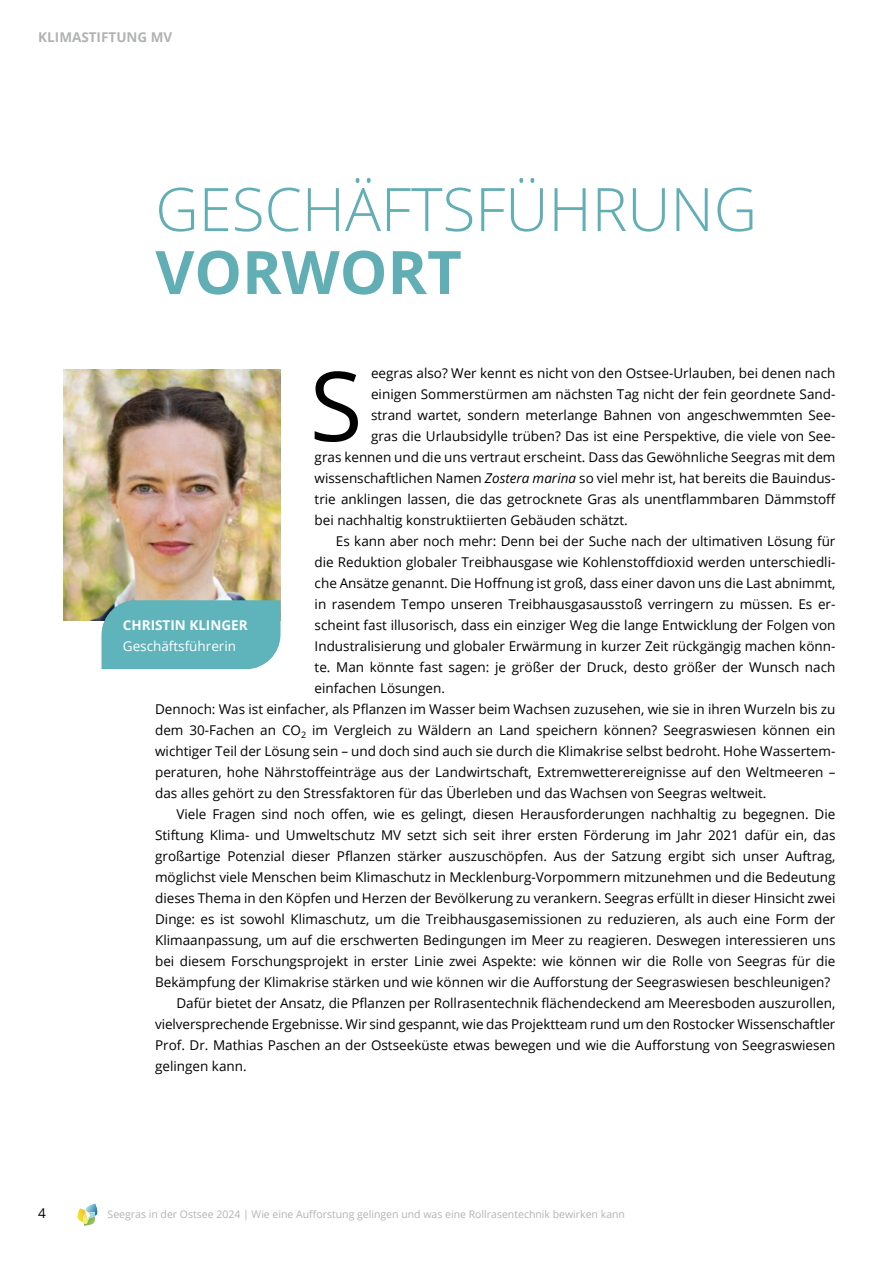
<style>
.page{position:relative;width:893px;height:1263px;background:#fff}
.page>*{position:absolute;margin:0;border:0;box-sizing:border-box;transform-origin:0 0}
.t1{font:96.45px "Open Sans";color:#000}
.t2{font:300 60px "Open Sans";color:#61aeb5}
.t3{font:700 60px "Open Sans";color:#61aeb5}
.t4{font:13.5px "Open Sans";color:#000}
.t5{font:13.5px "Open Sans";color:#fff}
.t6{font:700 13.5px "Open Sans";color:#fff}
.t7{font:700 13.5px "Open Sans";color:#b1b3b3}
.t8{font:10.5px "Open Sans";color:#b1b3b3}
.s1{font-style:italic}
</style>
<div class="page">
<svg style="left:77px;top:1203px;width:21px;height:23px"></svg>
<img style="left:63px;top:370px;width:217px;height:250px">
<div style="left:102px;top:600px;width:178px;height:69px;background:#5fb3bb"></div>
<p class="t7" style="left:38px;top:28px;width:136px">KLIMASTIFTUNG MV</p>
<h2 class="t2" style="left:155px;top:168px;width:603px">GESCHÄFTSFÜHRUNG</h2>
<h2 class="t3" style="left:155px;top:230px;width:308px">VORWORT</h2>
<h1 class="t1" style="left:310px;top:340px;width:54px">S</h1>
<p class="t4" style="left:371px;top:364px;width:466px">eegras also? Wer kennt es nicht von den Ostsee-Urlauben, bei denen nach</p>
<p class="t4" style="left:371px;top:385px;width:466px">einigen Sommerstürmen am nächsten Tag nicht der fein geordnete Sand-</p>
<p class="t4" style="left:371px;top:406px;width:466px">strand wartet, sondern meterlange Bahnen von angeschwemmten See-</p>
<p class="t4" style="left:371px;top:427px;width:466px">gras die Urlaubsidylle trüben? Das ist eine Perspektive, die viele von See-</p>
<p class="t4" style="left:315px;top:448px;width:522px">gras kennen und die uns vertraut erscheint. Dass das Gewöhnliche Seegras mit dem</p>
<p class="t4" style="left:315px;top:469px;width:522px">wissenschaftlichen Namen <span class="s1">Zostera marina</span> so viel mehr ist, hat bereits die Bauindus-</p>
<p class="t4" style="left:315px;top:490px;width:523px">trie anklingen lassen, die das getrocknete Gras als unentflammbaren Dämmstoff</p>
<p class="t4" style="left:315px;top:511px;width:315px">bei nachhaltig konstruktiierten Gebäuden schätzt.</p>
<p class="t4" style="left:336px;top:532px;width:501px">Es kann aber noch mehr: Denn bei der Suche nach der ultimativen Lösung für</p>
<p class="t4" style="left:315px;top:553px;width:522px">die Reduktion globaler Treibhausgase wie Kohlenstoffdioxid werden unterschiedli-</p>
<p class="t4" style="left:315px;top:574px;width:522px">che Ansätze genannt. Die Hoffnung ist groß, dass einer davon uns die Last abnimmt,</p>
<p class="t4" style="left:315px;top:595px;width:522px">in rasendem Tempo unseren Treibhausgasausstoß verringern zu müssen. Es er-</p>
<p class="t4" style="left:315px;top:616px;width:522px">scheint fast illusorisch, dass ein einziger Weg die lange Entwicklung der Folgen von</p>
<p class="t4" style="left:315px;top:637px;width:522px">Industralisierung und globaler Erwärmung in kurzer Zeit rückgängig machen könn-</p>
<p class="t4" style="left:315px;top:658px;width:522px">te. Man könnte fast sagen: je größer der Druck, desto größer der Wunsch nach</p>
<p class="t4" style="left:315px;top:679px;width:132px">einfachen Lösungen.</p>
<p class="t4" style="left:155px;top:700px;width:682px">Dennoch: Was ist einfacher, als Pflanzen im Wasser beim Wachsen zuzusehen, wie sie in ihren Wurzeln bis zu</p>
<p class="t4" style="left:155px;top:721px;width:682px">dem 30-Fachen an CO<sub>2</sub> im Vergleich zu Wäldern an Land speichern können? Seegraswiesen können ein</p>
<p class="t4" style="left:155px;top:742px;width:682px">wichtiger Teil der Lösung sein – und doch sind auch sie durch die Klimakrise selbst bedroht. Hohe Wassertem-</p>
<p class="t4" style="left:155px;top:763px;width:682px">peraturen, hohe Nährstoffeinträge aus der Landwirtschaft, Extremwetterereignisse auf den Weltmeeren –</p>
<p class="t4" style="left:155px;top:784px;width:613px">das alles gehört zu den Stressfaktoren für das Überleben und das Wachsen von Seegras weltweit.</p>
<p class="t4" style="left:176px;top:805px;width:661px">Viele Fragen sind noch offen, wie es gelingt, diesen Herausforderungen nachhaltig zu begegnen. Die</p>
<p class="t4" style="left:155px;top:826px;width:682px">Stiftung Klima- und Umweltschutz MV setzt sich seit ihrer ersten Förderung im Jahr 2021 dafür ein, das</p>
<p class="t4" style="left:155px;top:847px;width:682px">großartige Potenzial dieser Pflanzen stärker auszuschöpfen. Aus der Satzung ergibt sich unser Auftrag,</p>
<p class="t4" style="left:155px;top:868px;width:682px">möglichst viele Menschen beim Klimaschutz in Mecklenburg-Vorpommern mitzunehmen und die Bedeutung</p>
<p class="t4" style="left:155px;top:889px;width:682px">dieses Thema in den Köpfen und Herzen der Bevölkerung zu verankern. Seegras erfüllt in dieser Hinsicht zwei</p>
<p class="t4" style="left:155px;top:910px;width:682px">Dinge: es ist sowohl Klimaschutz, um die Treibhausgasemissionen zu reduzieren, als auch eine Form der</p>
<p class="t4" style="left:155px;top:931px;width:682px">Klimaanpassung, um auf die erschwerten Bedingungen im Meer zu reagieren. Deswegen interessieren uns</p>
<p class="t4" style="left:155px;top:952px;width:682px">bei diesem Forschungsprojekt in erster Linie zwei Aspekte: wie können wir die Rolle von Seegras für die</p>
<p class="t4" style="left:155px;top:973px;width:677px">Bekämpfung der Klimakrise stärken und wie können wir die Aufforstung der Seegraswiesen beschleunigen?</p>
<p class="t4" style="left:176px;top:994px;width:661px">Dafür bietet der Ansatz, die Pflanzen per Rollrasentechnik flächendeckend am Meeresboden auszurollen,</p>
<p class="t4" style="left:155px;top:1015px;width:682px">vielversprechende Ergebnisse. Wir sind gespannt, wie das Projektteam rund um den Rostocker Wissenschaftler</p>
<p class="t4" style="left:155px;top:1036px;width:682px">Prof. Dr. Mathias Paschen an der Ostseeküste etwas bewegen und wie die Aufforstung von Seegraswiesen</p>
<p class="t4" style="left:155px;top:1057px;width:93px">gelingen kann.</p>
<p class="t6" style="left:123px;top:616px;width:126px">CHRISTIN KLINGER</p>
<p class="t5" style="left:123px;top:637px;width:115px">Geschäftsführerin</p>
<p class="t4" style="left:38px;top:1204px;width:9px">4</p>
<p class="t8" style="left:108px;top:1207px;width:519px">Seegras in der Ostsee 2024 | Wie eine Aufforstung gelingen und was eine Rollrasentechnik bewirken kann</p>
</div>
